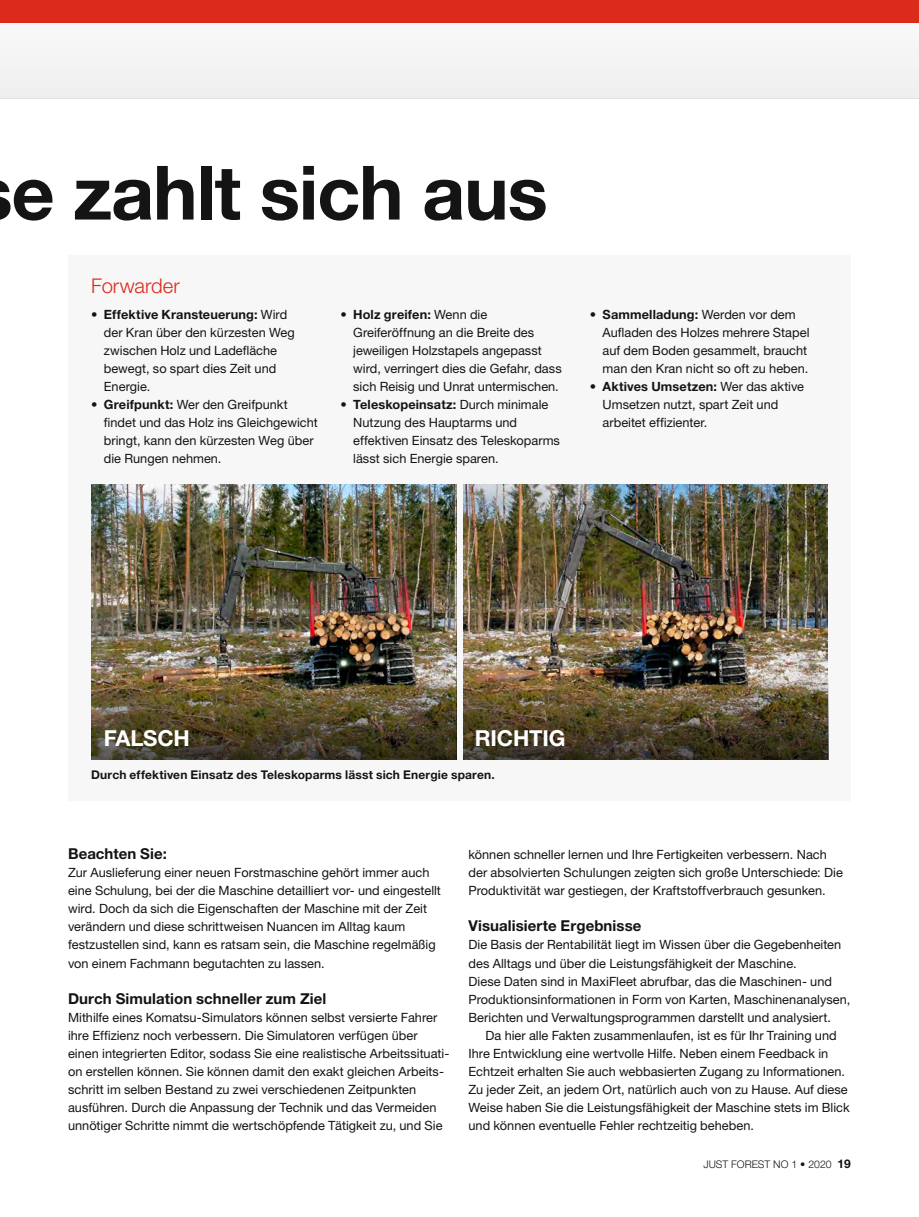
<style>
.page{position:relative;width:919px;height:1217px;background:#fff}
.page>*{position:absolute;margin:0;border:0;box-sizing:border-box;transform-origin:0 0}
.t1{font:700 75px "Helvetica Neue LT Std";letter-spacing:-.015em;color:#131413}
.t2{font:700 22.05px "Helvetica Neue LT Std";letter-spacing:-.01em;color:#fff}
.t3{font:300 20.25px "Helvetica Neue LT Std";color:#dc2a1b}
.t4{font:700 15px "Helvetica Neue LT Std";letter-spacing:.005em;color:#131413}
.t5{font:12.75px/18px "Helvetica Neue LT Std";color:#131413}
.t6{font:700 12px "Helvetica Neue LT Std";letter-spacing:.015em;color:#131413}
.t7{font:300 10.5px "Helvetica Neue LT Std";color:#131413}
.s1{font-weight:700}
.s2{font-weight:700;font-size:12px}
</style>
<div class="page">
<div style="left:68px;top:255px;width:782px;height:545px;background:#f7f7f7"></div>
<div style="left:0;top:22px;width:918px;height:76px;background:#f4f4f4"></div>
<div style="left:0;top:0;width:918px;height:22px;background:#dc2a1b"></div>
<img style="left:91px;top:484px;width:365px;height:176px">
<img style="left:91px;top:660px;width:365px;height:99px">
<img style="left:463px;top:484px;width:364px;height:176px">
<img style="left:463px;top:660px;width:365px;height:99px">
<h1 class="t1" style="left:12px;top:146px;width:537px">e zahlt sich aus</h1>
<h3 class="t3" style="left:91px;top:273px;width:90px">Forwarder</h3>
<p class="t5" style="left:104px;top:305px;width:192px;text-indent:-13px"><span class="s1">• Effektive Kransteuerung:</span> Wird der Kran über den kürzesten Weg zwischen Holz und Ladefläche bewegt, so spart dies Zeit und<br>Energie.</p>
<p class="t5" style="left:104px;top:395px;width:215px;text-indent:-13px"><span class="s1">• Greifpunkt:</span> Wer den Greifpunkt findet und das Holz ins Gleichgewicht bringt, kann den kürzesten Weg über die Rungen nehmen.</p>
<p class="t5" style="left:353px;top:305px;width:210px;text-indent:-13px"><span class="s1">• Holz greifen:</span> Wenn die Greiferöffnung an die Breite des jeweiligen Holzstapels angepasst wird, verringert dies die Gefahr, dass sich Reisig und Unrat untermischen.</p>
<p class="t5" style="left:353px;top:395px;width:208px;text-indent:-13px"><span class="s1">• Teleskopeinsatz:</span> Durch minimale<br>Nutzung des Hauptarms und effektiven Einsatz des Teleskoparms lässt sich Energie sparen.</p>
<p class="t5" style="left:602px;top:305px;width:208px;text-indent:-13px"><span class="s1">• Sammelladung:</span> Werden vor dem Aufladen des Holzes mehrere Stapel auf dem Boden gesammelt, braucht man den Kran nicht so oft zu heben.</p>
<p class="t5" style="left:602px;top:377px;width:203px;text-indent:-13px"><span class="s1">• Aktives Umsetzen:</span> Wer das aktive<br>Umsetzen nutzt, spart Zeit und arbeitet effizienter.</p>
<h2 class="t2" style="left:104px;top:724px;width:87px">FALSCH</h2>
<h2 class="t2" style="left:475px;top:724px;width:92px">RICHTIG</h2>
<p class="t6" style="left:91px;top:767px;width:405px">Durch effektiven Einsatz des Teleskoparms lässt sich Energie sparen.</p>
<p class="t4" style="left:68px;top:844px;width:100px">Beachten Sie:</p>
<p class="t5" style="left:68px;top:863px;width:374px">Zur Auslieferung einer neuen Forstmaschine gehört immer auch eine Schulung, bei der die Maschine detailliert vor- und eingestellt wird. Doch da sich die Eigenschaften der Maschine mit der Zeit verändern und diese schrittweisen Nuancen im Alltag kaum festzustellen sind, kann es ratsam sein, die Maschine regelmäßig von einem Fachmann begutachten zu lassen.</p>
<p class="t4" style="left:68px;top:988px;width:260px">Durch Simulation schneller zum Ziel</p>
<p class="t5" style="left:68px;top:1007px;width:383px">Mithilfe eines Komatsu-Simulators können selbst versierte Fahrer ihre Effizienz noch verbessern. Die Simulatoren verfügen über einen integrierten Editor, sodass Sie eine realistische Arbeitssituati&shy;on erstellen können. Sie können damit den exakt gleichen Arbeits&shy;schritt im selben Bestand zu zwei verschiedenen Zeitpunkten ausführen. Durch die Anpassung der Technik und das Vermeiden unnötiger Schritte nimmt die wertschöpfende Tätigkeit zu, und Sie</p>
<p class="t5" style="left:468px;top:845px;width:376px">können schneller lernen und Ihre Fertigkeiten verbessern. Nach der absolvierten Schulungen zeigten sich große Unterschiede: Die<br>Produktivität war gestiegen, der Kraftstoffverbrauch gesunken.</p>
<p class="t4" style="left:468px;top:916px;width:174px">Visualisierte Ergebnisse</p>
<p class="t5" style="left:468px;top:935px;width:383px">Die Basis der Rentabilität liegt im Wissen über die Gegebenheiten des Alltags und über die Leistungsfähigkeit der Maschine.<br>Diese Daten sind in MaxiFleet abrufbar, das die Maschinen- und Produktionsinformationen in Form von Karten, Maschinenanalysen, Berichten und Verwaltungsprogrammen darstellt und analysiert.</p>
<p class="t5" style="left:468px;top:1025px;width:382px;text-indent:17px">Da hier alle Fakten zusammenlaufen, ist es für Ihr Training und Ihre Entwicklung eine wertvolle Hilfe. Neben einem Feedback in Echtzeit erhalten Sie auch webbasierten Zugang zu Informationen.<br>Zu jeder Zeit, an jedem Ort, natürlich auch von zu Hause. Auf diese Weise haben Sie die Leistungsfähigkeit der Maschine stets im Blick und können eventuelle Fehler rechtzeitig beheben.</p>
<p class="t7" style="left:703px;top:1157px;width:149px">JUST FOREST NO 1 • 2020 <span class="s2">19</span></p>
</div>
